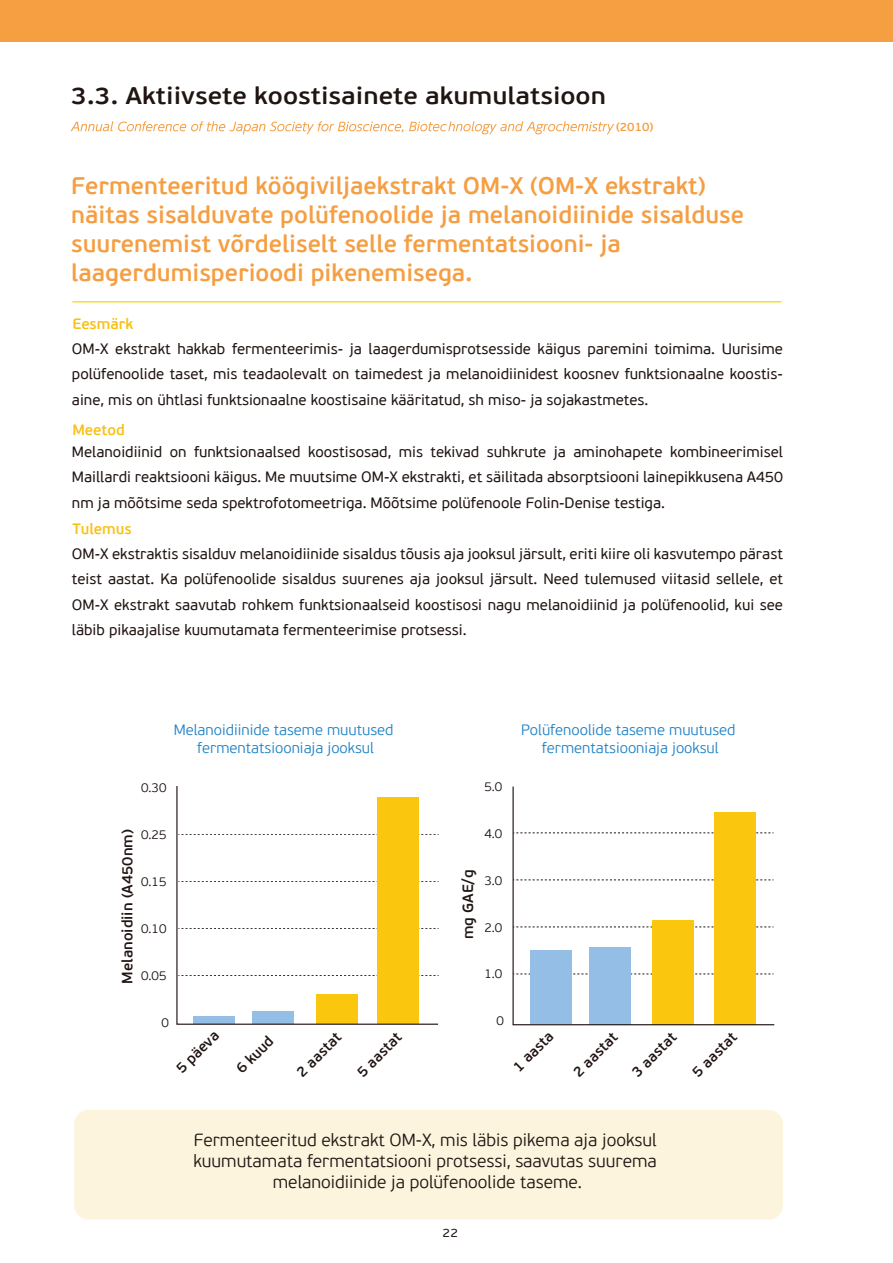
<style>
.page{position:relative;width:893px;height:1263px;background:#fff}
.page>*{position:absolute;margin:0;border:0;box-sizing:border-box;transform-origin:0 0}
.t1{font:600 24px/28.8px "PF Beau Sans Pro";color:#f59e42}
.t2{font:600 24px "PF Beau Sans Pro";color:#201512;scale:1.09 1}
.t3{font:300 17.55px/21.1px "PF Beau Sans Pro";color:#201512;text-align:center}
.t4{font:15px/25.5px "PF Beau Sans Pro";color:#201512;text-align:justify}
.t5{font:300 15px/18px "PF Beau Sans Pro";color:#2484c6;text-align:center}
.t6{font:600 15px "PF Beau Sans Pro";color:#f9c013}
.t7{font:600 14.85px "PF Beau Sans Pro";color:#201512}
.t8{font:600 14.55px "PF Beau Sans Pro";color:#201512}
.t9{font:300 12.75px "PF Beau Sans Pro";color:#201512}
.t10{font:600 12px "PF Beau Sans Pro";color:#f59e42}
.t11{font:12px "PF Beau Sans Pro";color:#201512;scale:1.09 1}
</style>
<div class="page">
<div style="left:0;top:0;width:893px;height:41px;background:#f59e42"></div>
<hr style="left:72px;top:301px;width:709px;height:1px;background:#fae10b">
<svg style="left:71px;top:121px;width:543px;height:13px"></svg>
<div style="left:74px;top:1110px;width:709px;height:109px;background:#fdf4de;border-radius:14px"></div>
<svg style="left:176px;top:786px;width:263px;height:239px"></svg>
<svg style="left:512px;top:786px;width:263px;height:240px"></svg>
<h1 class="t2" style="left:71px;top:82px;width:492px">3.3. Aktiivsete koostisainete akumulatsioon</h1>
<p class="t10" style="left:616px;top:120px;width:39px">(2010)</p>
<h1 class="t1" style="left:71px;top:172px;width:674px">Fermenteeritud köögiviljaekstrakt OM-X (OM-X ekstrakt) näitas sisalduvate polüfenoolide ja melanoidiinide sisalduse suurenemist võrdeliselt selle fermentatsiooni- ja laagerdumisperioodi pikenemisega.</h1>
<p class="t6" style="left:72px;top:315px;width:62px">Eesmärk</p>
<p class="t4" style="left:72px;top:336px;width:712px">OM-X ekstrakt hakkab fermenteerimis- ja laagerdumisprotsesside käigus paremini toimima. Uurisime polüfenoolide taset, mis teadaolevalt on taimedest ja melanoidiinidest koosnev funktsionaalne koostis&shy;aine, mis on ühtlasi funktsionaalne koostisaine kääritatud, sh miso- ja sojakastmetes.</p>
<p class="t4" style="left:72px;top:439px;width:712px">Melanoidiinid on funktsionaalsed koostisosad, mis tekivad suhkrute ja aminohapete kombineerimisel Maillardi reaktsiooni käigus. Me muutsime OM-X ekstrakti, et säilitada absorptsiooni lainepikkusena A450 nm ja mõõtsime seda spektrofotomeetriga. Mõõtsime polüfenoole Folin-Denise testiga.</p>
<p class="t4" style="left:72px;top:541px;width:713px">OM-X ekstraktis sisalduv melanoidiinide sisaldus tõusis aja jooksul järsult, eriti kiire oli kasvutempo pärast teist aastat. Ka polüfenoolide sisaldus suurenes aja jooksul järsult. Need tulemused viitasid sellele, et OM-X ekstrakt saavutab rohkem funktsionaalseid koostisosi nagu melanoidiinid ja polüfenoolid, kui see läbib pikaajalise kuumutamata fermenteerimise protsessi.</p>
<p class="t6" style="left:72px;top:421px;width:54px">Meetod</p>
<p class="t6" style="left:72px;top:520px;width:61px">Tulemus</p>
<p class="t5" style="left:174px;top:721px;width:221px">Melanoidiinide taseme muutused fermentatsiooniaja jooksul</p>
<p class="t5" style="left:521px;top:721px;width:216px">Polüfenoolide taseme muutused fermentatsiooniaja jooksul</p>
<p class="t9" style="left:141px;top:780px;width:27px">0.30</p>
<p class="t9" style="left:141px;top:827px;width:27px">0.25</p>
<p class="t9" style="left:141px;top:874px;width:27px">0.15</p>
<p class="t9" style="left:141px;top:921px;width:27px">0.10</p>
<p class="t9" style="left:141px;top:968px;width:27px">0.05</p>
<p class="t9" style="left:161px;top:1015px;width:9px">0</p>
<p class="t7" style="left:119px;top:983px;width:156px;rotate:-90deg">Melanoidiin (A450nm)</p>
<p class="t8" style="left:173px;top:1064px;width:55px;rotate:-45deg">5 päeva</p>
<p class="t8" style="left:232px;top:1064px;width:47px;rotate:-45deg">6 kuud</p>
<p class="t8" style="left:293px;top:1068px;width:58px;rotate:-45deg">2 aastat</p>
<p class="t8" style="left:353px;top:1068px;width:58px;rotate:-45deg">5 aastat</p>
<p class="t7" style="left:459px;top:939px;width:72px;rotate:-90deg">mg GAE/g</p>
<p class="t9" style="left:484px;top:779px;width:19px">5.0</p>
<p class="t9" style="left:484px;top:826px;width:19px">4.0</p>
<p class="t9" style="left:484px;top:873px;width:19px">3.0</p>
<p class="t9" style="left:484px;top:920px;width:19px">2.0</p>
<p class="t9" style="left:484px;top:967px;width:19px">1.0</p>
<p class="t9" style="left:496px;top:1014px;width:9px">0</p>
<p class="t8" style="left:509px;top:1063px;width:52px;rotate:-45deg">1 aasta</p>
<p class="t8" style="left:569px;top:1068px;width:58px;rotate:-45deg">2 aastat</p>
<p class="t8" style="left:628px;top:1068px;width:58px;rotate:-45deg">3 aastat</p>
<p class="t8" style="left:688px;top:1068px;width:58px;rotate:-45deg">5 aastat</p>
<p class="t3" style="left:193px;top:1129px;width:465px">Fermenteeritud ekstrakt OM-X, mis läbis pikema aja jooksul kuumutamata fermentatsiooni protsessi, saavutas suurema melanoidiinide ja polüfenoolide taseme.</p>
<p class="t11" style="left:443px;top:1226px;width:16px">22</p>
</div>
